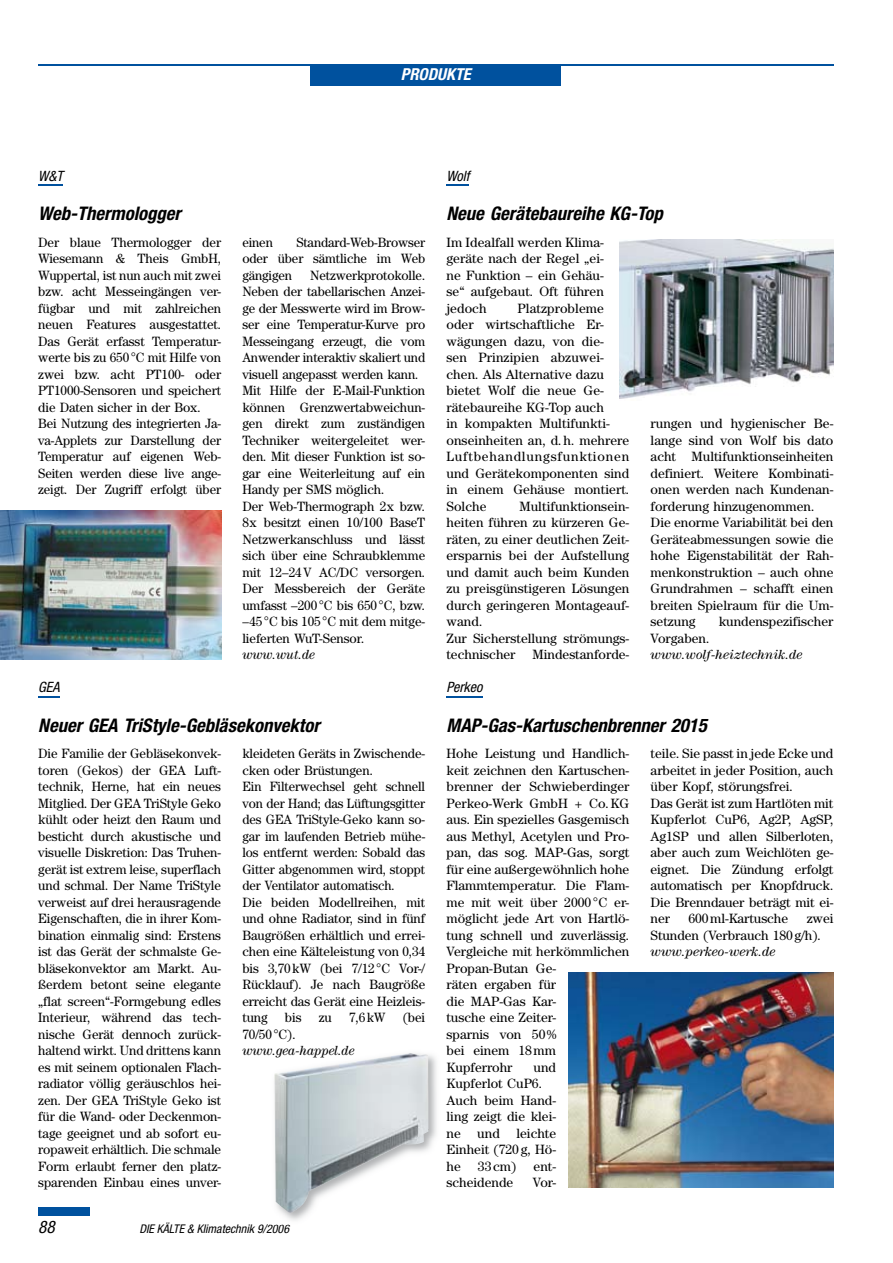
<style>
.page{position:relative;width:893px;height:1263px;background:#fff}
.page>*{position:absolute;margin:0;border:0;box-sizing:border-box;transform-origin:0 0}
.t1{font:italic 700 condensed 18.75px "Helvetica Neue LT Std";color:#000}
.t2{font:italic condensed 17.25px "Helvetica Neue LT Std";color:#000}
.t3{font:italic 700 condensed 16.5px "Helvetica Neue LT Std";color:#fff}
.t4{font:italic condensed 14.25px "Helvetica Neue LT Std";color:#000}
.t5{font:13.5px/16.5px "Century Std";letter-spacing:-.005em;color:#000}
.t6{font:13.5px/16.5px "Century Std";letter-spacing:-.005em;color:#000;text-align:justify;scale:.96 1}
.t7{font:italic 13.5px "Century Std";color:#000}
.t8{font:italic condensed 12px "Helvetica Neue LT Std";color:#000}
</style>
<div class="page">
<div style="left:38px;top:1208px;width:51px;height:8px;background:#00519e"></div>
<div style="left:310px;top:65px;width:251px;height:20px;background:#00519e"></div>
<hr style="left:38px;top:64px;width:795px;height:1px;background:#00519e">
<img style="left:282px;top:1055px;width:155px;height:166px">
<img style="left:274px;top:1053px;width:154px;height:160px">
<img style="left:0;top:511px;width:221px;height:148px">
<img style="left:569px;top:973px;width:264px;height:214px">
<img style="left:619px;top:240px;width:214px;height:159px">
<hr style="left:38px;top:184px;width:25px;height:2px;background:#00519e">
<svg style="left:38px;top:696px;width:22px;height:1px"></svg>
<hr style="left:446px;top:696px;width:37px;height:1px;background:#00519e">
<hr style="left:446px;top:184px;width:23px;height:2px;background:#00519e">
<p class="t3" style="left:401px;top:64px;width:71px">PRODUKTE</p>
<p class="t4" style="left:38px;top:168px;width:26px">W&amp;T</p>
<h1 class="t1" style="left:38px;top:202px;width:144px">Web-Thermologger</h1>
<p class="t5" style="left:38px;top:234px;width:184px">Der blaue Thermologger der<br>Wiesemann &amp; Theis GmbH,<br>Wuppertal, ist nun auch mit zwei bzw. acht Messeingängen ver&shy;fügbar und mit zahlreichen neuen Features ausgestattet.<br>Das Gerät erfasst Temperatur&shy;werte bis zu 650 °C mit Hilfe von zwei bzw. acht PT100- oder<br>PT1000-Sensoren und speichert die Daten sicher in der Box.<br>Bei Nutzung des integrierten Ja&shy;va-Applets zur Darstellung der<br>Temperatur auf eigenen Web-<br>Seiten werden diese live ange&shy;zeigt. Der Zugriff erfolgt über</p>
<p class="t6" style="left:242px;top:234px;width:33px">einen</p>
<p class="t6" style="left:242px;top:234px;width:192px;text-indent:54px">Standard-Web-Browser oder über sämtliche im Web gängigen</p>
<p class="t6" style="left:242px;top:267px;width:192px;text-align:left;text-indent:68px">Netzwerkprotokolle.<br>Neben der tabellarischen Anzei&shy;ge der Messwerte wird im Brow&shy;ser eine Temperatur-Kurve pro<br>Messeingang erzeugt, die vom<br>Anwender interaktiv skaliert und visuell angepasst werden kann.<br>Mit Hilfe der E-Mail-Funk tion können Grenzwertabweichun&shy;gen direkt zum zuständigen<br>Tech niker weitergeleitet wer&shy;den. Mit dieser Funktion ist so&shy;gar eine Weiterleitung auf ein<br>Handy per SMS möglich.<br>Der Web-Thermograph 2 x bzw.<br>8 x besitzt einen 10/100 BaseT<br>Netzwerkanschluss und lässt sich über eine Schraubklemme mit 12 –24 V AC/DC versorgen.<br>Der Messbereich der Geräte umfasst –200 °C bis 650 °C, bzw.</p>
<p class="t5" style="left:242px;top:613px;width:184px">– 45 °C bis 105 °C mit dem mitge&shy;lieferten WuT-Sensor.</p>
<p class="t7" style="left:242px;top:647px;width:74px">www.wut.de</p>
<p class="t4" style="left:38px;top:679px;width:23px">GEA</p>
<h1 class="t1" style="left:38px;top:714px;width:283px">Neuer GEA TriStyle- Gebläsekonvektor</h1>
<p class="t5" style="left:38px;top:745px;width:184px;text-align:justify">Die Familie der Gebläsekonvek&shy;toren (Gekos) der GEA Luft&shy;technik, Herne, hat ein neues Mitglied. Der GEA TriStyle Geko kühlt oder heizt den Raum und besticht durch akustische und visuelle Diskretion: Das Truhen&shy;gerät ist extrem leise, superflach und schmal. Der Name TriStyle verweist auf drei herausragende Eigenschaften, die in ihrer Kom&shy;bination einmalig sind: Erstens ist das Gerät der schmalste Ge&shy;bläsekonvektor am Markt. Au&shy;ßerdem betont seine elegante „flat screen“-Formgebung edles Interieur, während das tech&shy;nische Gerät dennoch zurück&shy;haltend wirkt. Und drittens kann es mit seinem optionalen Flach&shy;radiator völlig geräuschlos hei&shy;zen. Der GEA TriStyle Geko ist für die Wand- oder Deckenmon&shy;tage geeignet und ab sofort eu&shy;ropaweit erhältlich. Die schmale Form erlaubt ferner den platz&shy;sparenden Einbau eines unver-</p>
<p class="t5" style="left:242px;top:745px;width:184px">kleideten Geräts in Zwischende&shy;cken oder Brüstungen.<br>Ein Filterwechsel geht schnell von der Hand; das Lüftungsgitter des GEA TriStyle-Geko kann so&shy;gar im laufenden Betrieb mühe&shy;los entfernt werden: Sobald das<br>Gitter abgenommen wird, stoppt der Ventilator automatisch.<br>Die beiden Modellreihen, mit und ohne Radiator, sind in fünf<br>Baugrößen erhältlich und errei&shy;chen eine Kälteleistung von 0,34 bis 3,70 kW (bei 7/12 °C Vor-/<br>Rücklauf). Je nach Baugröße erreicht das Gerät eine Heizleis&shy;tung</p>
<p class="t5" style="left:285px;top:1009px;width:18px">bis</p>
<p class="t5" style="left:319px;top:1009px;width:15px">zu</p>
<p class="t5" style="left:349px;top:1009px;width:38px">7,6 kW</p>
<p class="t5" style="left:403px;top:1009px;width:24px">(bei</p>
<p class="t5" style="left:242px;top:1026px;width:55px">70/50 °C).</p>
<p class="t7" style="left:242px;top:1043px;width:114px">www.gea-happel.de</p>
<p class="t2" style="left:38px;top:1217px;width:18px">88</p>
<p class="t8" style="left:139px;top:1222px;width:151px">DIE KÄLTE &amp; Klimatechnik 9/2006</p>
<p class="t4" style="left:446px;top:168px;width:24px">Wolf</p>
<h1 class="t1" style="left:446px;top:202px;width:218px">Neue Gerätebaureihe KG-Top</h1>
<p class="t5" style="left:446px;top:234px;width:159px;text-align:justify">Im Idealfall werden Klima&shy;geräte nach der Regel „ei&shy;ne Funktion – ein Gehäu&shy;se“ aufgebaut. Oft führen jedoch</p>
<p class="t5" style="left:446px;top:300px;width:184px;text-indent:71px">Platzprobleme oder wirtschaftliche Er&shy;wägungen dazu, von die-<br>sen Prinzipien abzuwei&shy;chen. Als Alternative dazu bietet Wolf die neue Ge&shy;rätebaureihe KG-Top auch<br>in kompakten Multifunkti&shy;onseinheiten an, d. h. mehrere<br>Luftbehandlungsfunktionen und Gerätekomponenten sind in einem Gehäuse montiert.<br>Solche</p>
<p class="t5" style="left:446px;top:498px;width:184px;text-indent:73px">Multifunktionsein&shy;heiten führen zu kürzeren Ge&shy;räten, zu einer deutlichen Zeit&shy;ersparnis bei der Aufstellung und damit auch beim Kunden zu preisgünstigeren Lösungen durch geringeren Montageauf&shy;wand.<br>Zur Sicherstellung strömungs&shy;technischer</p>
<p class="t5" style="left:533px;top:646px;width:98px">Mindestanforde-</p>
<p class="t5" style="left:651px;top:415px;width:184px">rungen und hygienischer Be&shy;lange sind von Wolf bis dato acht Multifunktionseinheiten definiert. Weitere Kombinati&shy;onen werden nach Kundenan&shy;forderung hinzugenommen.<br>Die enorme Variabilität bei den<br>Geräteabmessungen sowie die hohe Eigenstabilität der Rah&shy;menkonstruktion – auch ohne<br>Grundrahmen – schafft einen breiten Spielraum für die Um&shy;setzung</p>
<p class="t5" style="left:719px;top:613px;width:116px">kundenspezifischer</p>
<p class="t5" style="left:651px;top:630px;width:60px">Vorgaben.</p>
<p class="t7" style="left:651px;top:647px;width:154px">www.wolf- heiztechnik.de</p>
<p class="t4" style="left:446px;top:679px;width:38px">Perkeo</p>
<h1 class="t1" style="left:446px;top:714px;width:262px">MAP-Gas-Kartuschenbrenner 2015</h1>
<p class="t5" style="left:651px;top:745px;width:184px">teile. Sie passt in jede Ecke und arbeitet in jeder Position, auch über Kopf, störungsfrei.<br>Das Gerät ist zum Hartlöten mit<br>Kupferlot CuP6, Ag2P, AgSP,<br>Ag1SP und allen Silberloten, aber auch zum Weichlöten ge&shy;eignet. Die Zündung erfolgt automatisch per Knopfdruck.<br>Die Brenndauer beträgt mit ei&shy;ner</p>
<p class="t5" style="left:446px;top:745px;width:184px">Hohe Leistung und Handlich&shy;keit zeichnen den Kartuschen&shy;brenner der Schwieberdinger<br>Perkeo-Werk GmbH + Co. KG aus. Ein spezielles Gasgemisch aus Methyl, Acetylen und Pro&shy;pan, das sog. MAP-Gas, sorgt für eine außergewöhnlich hohe<br>Flammtemperatur. Die Flam&shy;me mit weit über 2000 °C er&shy;möglicht jede Art von Hartlö&shy;tung schnell und zuverlässig.<br>Vergleiche mit herkömmlichen<br>Propan-Butan Ge-<br>räten ergaben für<br>die MAP-Gas Kar-<br>tusche eine Zeiter-<br>sparnis von 50 %<br>bei einem 18 mm<br>Kupferrohr</p>
<p class="t5" style="left:688px;top:910px;width:101px">600 ml-Kartusche</p>
<p class="t5" style="left:651px;top:910px;width:184px;text-indent:156px">zwei<br>Stunden (Verbrauch 180 g/h).</p>
<p class="t7" style="left:651px;top:944px;width:126px">www.perkeo-werk.de</p>
<p class="t5" style="left:446px;top:1059px;width:111px;text-indent:87px">und<br>Kupferlot CuP6.<br>Auch beim Hand&shy;ling zeigt die klei&shy;ne und leichte<br>Einheit (720 g, Hö&shy;he</p>
<p class="t5" style="left:478px;top:1158px;width:40px">33 cm)</p>
<p class="t5" style="left:534px;top:1158px;width:24px">ent-</p>
<p class="t5" style="left:446px;top:1174px;width:68px">scheidende</p>
<p class="t5" style="left:533px;top:1174px;width:25px">Vor-</p>
</div>
